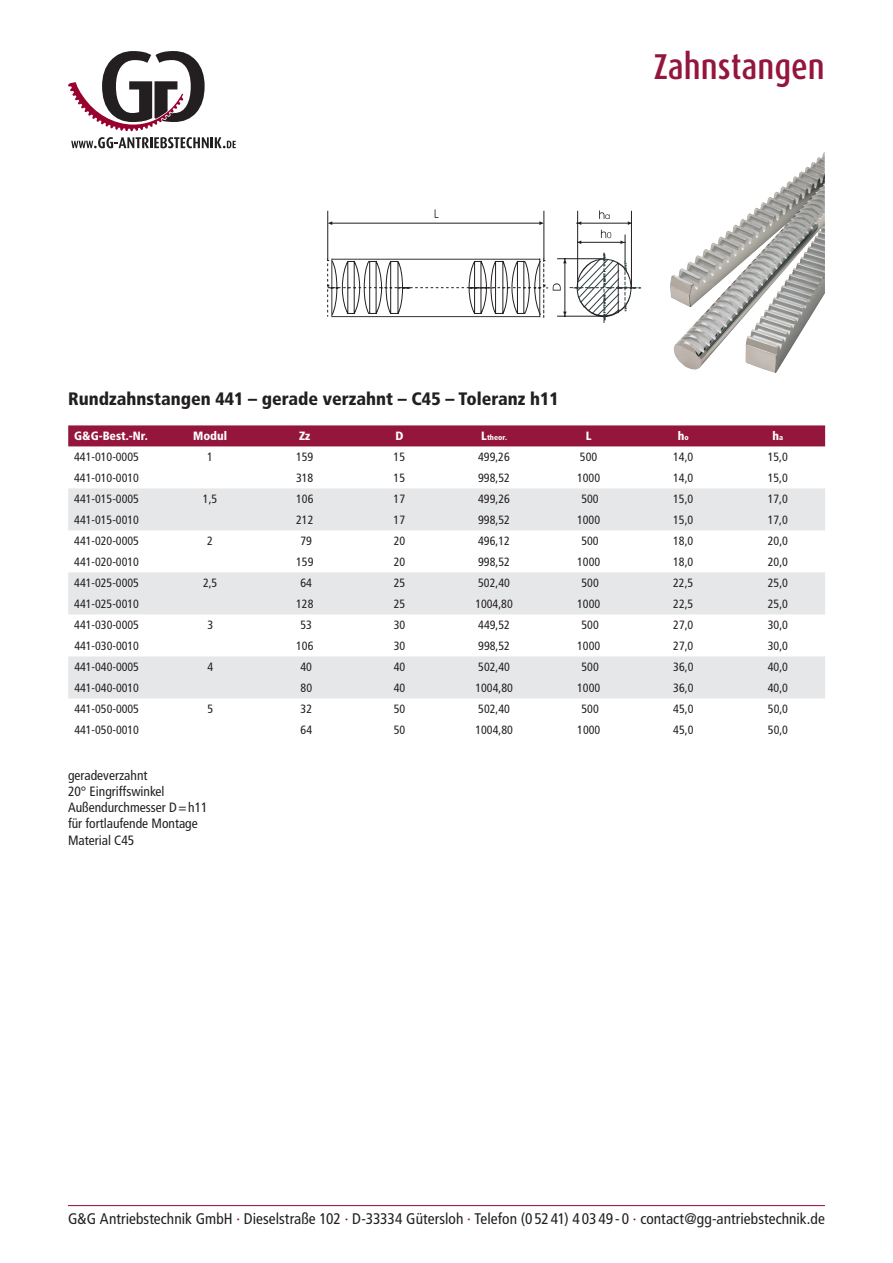
<style>
.page{position:relative;width:893px;height:1263px;background:#fff}
.page>*{position:absolute;margin:0;border:0;box-sizing:border-box;transform-origin:0 0}
.t1{font:500 36px "Dax Condensed";color:#94163d}
.t2{font:900 condensed 18px "Frutiger LT Std";color:#231f20}
.t3{font:condensed 15.3px "Frutiger LT Std";letter-spacing:.005em;color:#231f20}
.t4{font:condensed 13.5px/16.2px "Frutiger LT Std";color:#231f20}
.t5{font:condensed 12px "Frutiger LT Std";color:#231f20}
.t6{font:900 condensed 12px "Frutiger LT Std";color:#fff}
.t7{font:900 condensed 7.5px "Frutiger LT Std";color:#fff}
.s1{font-size:12px}
.s2{font-size:7.5px}
.s3{color:#94163d}
</style>
<div class="page">
<hr style="left:68px;top:1205px;width:757px;height:1px;background:#94163d">
<img style="left:670px;top:152px;width:154px;height:180px">
<div style="left:68px;top:425px;width:757px;height:21px;background:#94163d"></div>
<div style="left:68px;top:488px;width:757px;height:42px;background:#e6e7e9"></div>
<svg style="left:68px;top:572px;width:757px;height:126px;fill:#e6e7e9"></svg>
<hr style="left:332px;top:223px;width:207px;height:1px;background:#231f20">
<hr style="left:544px;top:211px;width:1px;height:48px;background:#231f20">
<hr style="left:327px;top:211px;width:1px;height:48px;background:#231f20">
<svg style="left:328px;top:221px;width:4px;height:4px"></svg>
<svg style="left:539px;top:221px;width:5px;height:4px"></svg>
<svg style="left:327px;top:258px;width:220px;height:59px"></svg>
<svg style="left:553px;top:210px;width:88px;height:113px"></svg>
<svg style="left:71px;top:137px;width:165px;height:11px"></svg>
<svg style="left:68px;top:51px;width:137px;height:80px"></svg>
<h1 class="t1" style="left:654px;top:47px;width:173px">Zahnstangen</h1>
<h2 class="t2" style="left:68px;top:388px;width:492px">Rundzahnstangen 441 – gerade verzahnt – C45 – Toleranz h11</h2>
<p class="t6" style="left:74px;top:429px;width:75px">G&amp;G-Best.-Nr.</p>
<p class="t6" style="left:193px;top:429px;width:36px">Modul</p>
<p class="t6" style="left:299px;top:429px;width:13px">Zz</p>
<p class="t6" style="left:395px;top:429px;width:10px">D</p>
<p class="t7" style="left:481px;top:433px;width:27px"><span class="s1">L</span>theor.</p>
<p class="t6" style="left:586px;top:429px;width:7px">L</p>
<p class="t6" style="left:678px;top:429px;width:12px">h<span class="s2">o</span></p>
<p class="t6" style="left:772px;top:429px;width:12px">h<span class="s2">a</span></p>
<p class="t5" style="left:74px;top:450px;width:66px">441-010-0005</p>
<p class="t5" style="left:207px;top:450px;width:7px">1</p>
<p class="t5" style="left:296px;top:450px;width:19px">159</p>
<p class="t5" style="left:394px;top:450px;width:13px">15</p>
<p class="t5" style="left:478px;top:450px;width:33px">499,26</p>
<p class="t5" style="left:580px;top:450px;width:19px">500</p>
<p class="t5" style="left:673px;top:450px;width:22px">14,0</p>
<p class="t5" style="left:768px;top:450px;width:22px">15,0</p>
<p class="t5" style="left:74px;top:471px;width:66px">441-010-0010</p>
<p class="t5" style="left:296px;top:471px;width:19px">318</p>
<p class="t5" style="left:394px;top:471px;width:13px">15</p>
<p class="t5" style="left:478px;top:471px;width:33px">998,52</p>
<p class="t5" style="left:577px;top:471px;width:25px">1000</p>
<p class="t5" style="left:673px;top:471px;width:22px">14,0</p>
<p class="t5" style="left:768px;top:471px;width:22px">15,0</p>
<p class="t5" style="left:74px;top:492px;width:66px">441-015-0005</p>
<p class="t5" style="left:203px;top:492px;width:16px">1,5</p>
<p class="t5" style="left:296px;top:492px;width:19px">106</p>
<p class="t5" style="left:394px;top:492px;width:13px">17</p>
<p class="t5" style="left:478px;top:492px;width:33px">499,26</p>
<p class="t5" style="left:581px;top:492px;width:19px">500</p>
<p class="t5" style="left:673px;top:492px;width:22px">15,0</p>
<p class="t5" style="left:768px;top:492px;width:22px">17,0</p>
<p class="t5" style="left:74px;top:513px;width:66px">441-015-0010</p>
<p class="t5" style="left:296px;top:513px;width:19px">212</p>
<p class="t5" style="left:394px;top:513px;width:13px">17</p>
<p class="t5" style="left:478px;top:513px;width:33px">998,52</p>
<p class="t5" style="left:577px;top:513px;width:25px">1000</p>
<p class="t5" style="left:673px;top:513px;width:22px">15,0</p>
<p class="t5" style="left:768px;top:513px;width:22px">17,0</p>
<p class="t5" style="left:74px;top:534px;width:66px">441-020-0005</p>
<p class="t5" style="left:207px;top:534px;width:7px">2</p>
<p class="t5" style="left:300px;top:534px;width:13px">79</p>
<p class="t5" style="left:394px;top:534px;width:13px">20</p>
<p class="t5" style="left:478px;top:534px;width:33px">496,12</p>
<p class="t5" style="left:581px;top:534px;width:19px">500</p>
<p class="t5" style="left:673px;top:534px;width:22px">18,0</p>
<p class="t5" style="left:768px;top:534px;width:22px">20,0</p>
<p class="t5" style="left:74px;top:555px;width:66px">441-020-0010</p>
<p class="t5" style="left:296px;top:555px;width:19px">159</p>
<p class="t5" style="left:394px;top:555px;width:13px">20</p>
<p class="t5" style="left:478px;top:555px;width:33px">998,52</p>
<p class="t5" style="left:577px;top:555px;width:25px">1000</p>
<p class="t5" style="left:673px;top:555px;width:22px">18,0</p>
<p class="t5" style="left:768px;top:555px;width:22px">20,0</p>
<p class="t5" style="left:74px;top:576px;width:66px">441-025-0005</p>
<p class="t5" style="left:203px;top:576px;width:16px">2,5</p>
<p class="t5" style="left:300px;top:576px;width:13px">64</p>
<p class="t5" style="left:394px;top:576px;width:13px">25</p>
<p class="t5" style="left:478px;top:576px;width:33px">502,40</p>
<p class="t5" style="left:581px;top:576px;width:19px">500</p>
<p class="t5" style="left:673px;top:576px;width:22px">22,5</p>
<p class="t5" style="left:768px;top:576px;width:22px">25,0</p>
<p class="t5" style="left:74px;top:597px;width:66px">441-025-0010</p>
<p class="t5" style="left:296px;top:597px;width:19px">128</p>
<p class="t5" style="left:394px;top:597px;width:13px">25</p>
<p class="t5" style="left:475px;top:597px;width:39px">1004,80</p>
<p class="t5" style="left:577px;top:597px;width:25px">1000</p>
<p class="t5" style="left:673px;top:597px;width:22px">22,5</p>
<p class="t5" style="left:768px;top:597px;width:22px">25,0</p>
<p class="t5" style="left:74px;top:618px;width:66px">441-030-0005</p>
<p class="t5" style="left:207px;top:618px;width:7px">3</p>
<p class="t5" style="left:301px;top:618px;width:13px">53</p>
<p class="t5" style="left:394px;top:618px;width:13px">30</p>
<p class="t5" style="left:478px;top:618px;width:33px">449,52</p>
<p class="t5" style="left:581px;top:618px;width:19px">500</p>
<p class="t5" style="left:673px;top:618px;width:22px">27,0</p>
<p class="t5" style="left:768px;top:618px;width:22px">30,0</p>
<p class="t5" style="left:74px;top:639px;width:66px">441-030-0010</p>
<p class="t5" style="left:296px;top:639px;width:19px">106</p>
<p class="t5" style="left:394px;top:639px;width:13px">30</p>
<p class="t5" style="left:478px;top:639px;width:33px">998,52</p>
<p class="t5" style="left:577px;top:639px;width:25px">1000</p>
<p class="t5" style="left:673px;top:639px;width:22px">27,0</p>
<p class="t5" style="left:768px;top:639px;width:22px">30,0</p>
<p class="t5" style="left:74px;top:660px;width:66px">441-040-0005</p>
<p class="t5" style="left:207px;top:660px;width:7px">4</p>
<p class="t5" style="left:301px;top:660px;width:13px">40</p>
<p class="t5" style="left:394px;top:660px;width:13px">40</p>
<p class="t5" style="left:478px;top:660px;width:33px">502,40</p>
<p class="t5" style="left:581px;top:660px;width:19px">500</p>
<p class="t5" style="left:673px;top:660px;width:22px">36,0</p>
<p class="t5" style="left:768px;top:660px;width:22px">40,0</p>
<p class="t5" style="left:74px;top:681px;width:66px">441-040-0010</p>
<p class="t5" style="left:301px;top:681px;width:13px">80</p>
<p class="t5" style="left:394px;top:681px;width:13px">40</p>
<p class="t5" style="left:475px;top:681px;width:39px">1004,80</p>
<p class="t5" style="left:577px;top:681px;width:25px">1000</p>
<p class="t5" style="left:673px;top:681px;width:22px">36,0</p>
<p class="t5" style="left:768px;top:681px;width:22px">40,0</p>
<p class="t5" style="left:74px;top:702px;width:66px">441-050-0005</p>
<p class="t5" style="left:207px;top:702px;width:7px">5</p>
<p class="t5" style="left:301px;top:702px;width:13px">32</p>
<p class="t5" style="left:394px;top:702px;width:13px">50</p>
<p class="t5" style="left:478px;top:702px;width:33px">502,40</p>
<p class="t5" style="left:582px;top:702px;width:19px">500</p>
<p class="t5" style="left:673px;top:702px;width:22px">45,0</p>
<p class="t5" style="left:768px;top:702px;width:22px">50,0</p>
<p class="t5" style="left:74px;top:723px;width:66px">441-050-0010</p>
<p class="t5" style="left:301px;top:723px;width:13px">64</p>
<p class="t5" style="left:394px;top:723px;width:13px">50</p>
<p class="t5" style="left:475px;top:723px;width:39px">1004,80</p>
<p class="t5" style="left:577px;top:723px;width:25px">1000</p>
<p class="t5" style="left:673px;top:723px;width:22px">45,0</p>
<p class="t5" style="left:768px;top:723px;width:22px">50,0</p>
<p class="t4" style="left:68px;top:767px;width:141px">geradeverzahnt<br>20° Eingriffswinkel<br>Außendurchmesser D=h11 für fortlaufende Montage<br>Material C45</p>
<p class="t3" style="left:68px;top:1209px;width:758px">G&amp;G Antriebstechnik GmbH <span class="s3">·</span> Dieselstraße 102 <span class="s3">·</span> D-33334 Gütersloh <span class="s3">·</span> Telefon (0 52 41) 4 03 49 - 0 <span class="s3">·</span> contact@gg-antriebstechnik.de</p>
</div>
